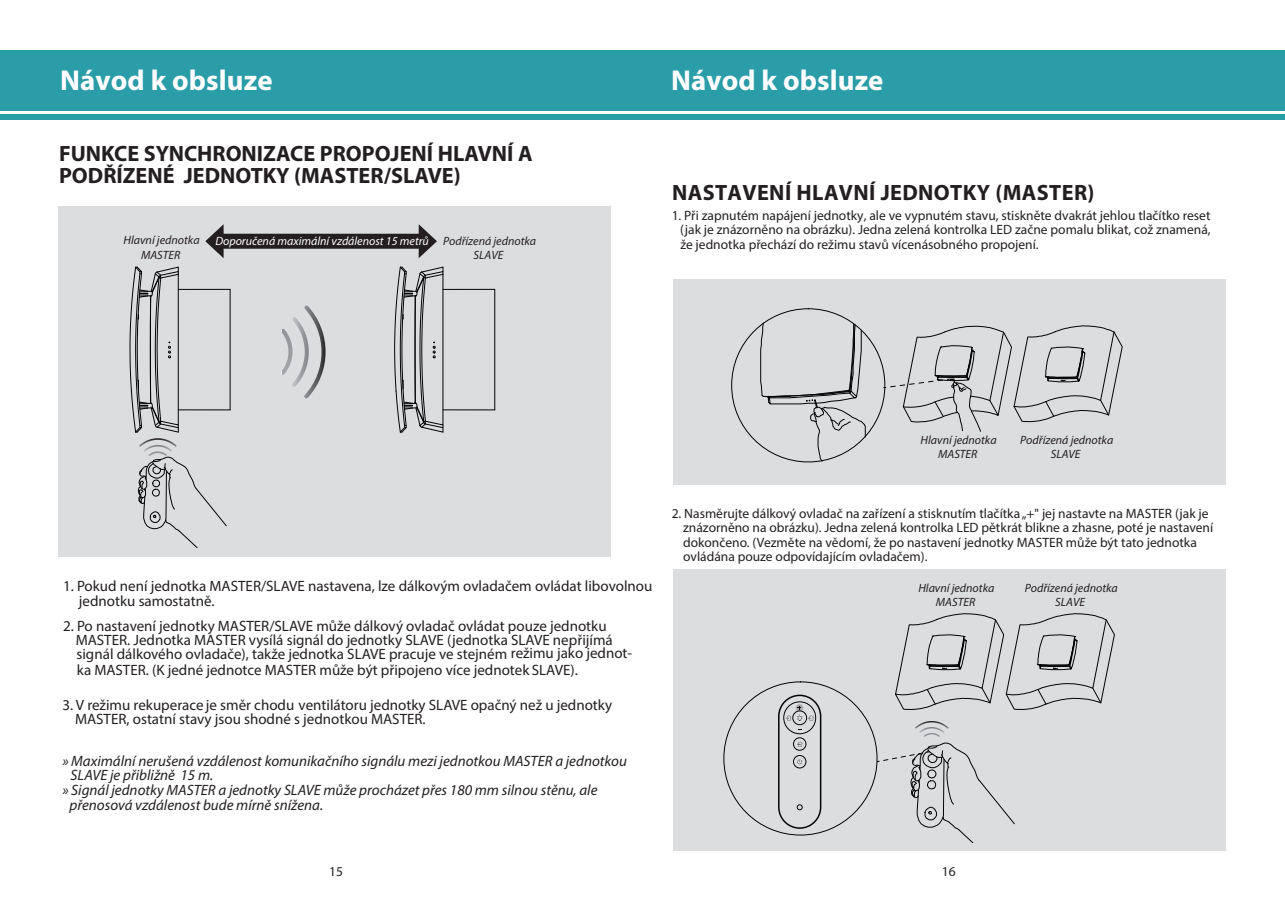
<style>
.page{position:relative;width:1285px;height:919px;background:#fff}
.page>*{position:absolute;margin:0;border:0;box-sizing:border-box;transform-origin:0 0}
.t1{font:700 28.8px "Myriad Pro";letter-spacing:.005em;color:#fff}
.t2{font:700 22.2px/21.6px "Myriad Pro";color:#231f20}
.t3{font:15px/14.4px "Myriad Pro";color:#231f20}
.t4{font:italic 15px/13.6px "Myriad Pro";color:#231f20}
.t5{font:13.5px/14.4px "Myriad Pro";color:#231f20;text-align:justify}
.t6{font:italic 12px/14.4px "Myriad Pro";color:#231f20;text-align:center}
.t7{font:italic 12px "Myriad Pro";color:#fff}
</style>
<div class="page">
<div style="left:642px;top:50px;width:642px;height:61px;background:#2b9da8"></div>
<div style="left:0;top:50px;width:642px;height:61px;background:#2b9da8"></div>
<div style="left:0;top:115px;width:642px;height:5px;background:#2b9da8"></div>
<div style="left:642px;top:115px;width:641px;height:5px;background:#2b9da8"></div>
<div style="left:672px;top:279px;width:553px;height:206px;background:#dcdddf"></div>
<div style="left:58px;top:207px;width:552px;height:350px;background:#dcdddf"></div>
<div style="left:672px;top:569px;width:553px;height:281px;background:#dcdddf"></div>
<svg style="left:883px;top:325px;width:239px;height:107px"></svg>
<svg style="left:760px;top:322px;width:105px;height:140px"></svg>
<svg style="left:895px;top:613px;width:219px;height:97px"></svg>
<div style="left:216px;top:234px;width:210px;height:15px;background:#231f20"></div>
<svg style="left:205px;top:225px;width:18px;height:33px"></svg>
<svg style="left:418px;top:224px;width:19px;height:34px"></svg>
<hr style="left:178px;top:289px;width:52px;height:1px;background:#030303">
<hr style="left:178px;top:409px;width:52px;height:1px;background:#030303">
<hr style="left:230px;top:289px;width:1px;height:121px;background:#030303">
<hr style="left:443px;top:289px;width:51px;height:1px;background:#030303">
<hr style="left:443px;top:409px;width:51px;height:1px;background:#030303">
<hr style="left:494px;top:289px;width:1px;height:121px;background:#030303">
<svg style="left:394px;top:266px;width:49px;height:167px"></svg>
<svg style="left:281px;top:305px;width:44px;height:93px"></svg>
<svg style="left:130px;top:266px;width:97px;height:282px"></svg>
<svg style="left:876px;top:721px;width:138px;height:121px"></svg>
<div style="left:777px;top:694px;width:44px;height:134px;border:2px solid #060303;border-radius:21px"></div>
<div style="left:783px;top:701px;width:32px;height:33px;border:1px solid #060303;border-radius:50%"></div>
<div style="left:792px;top:710px;width:14px;height:15px;border:1px solid #060303;border-radius:50%"></div>
<div style="left:793px;top:737px;width:13px;height:13px;border:1px solid #060303;border-radius:50%"></div>
<div style="left:793px;top:755px;width:13px;height:13px;border:1px solid #060303;border-radius:50%"></div>
<svg style="left:796px;top:804px;width:6px;height:6px"></svg>
<svg style="left:797px;top:741px;width:5px;height:5px"></svg>
<svg style="left:797px;top:759px;width:5px;height:5px"></svg>
<svg style="left:785px;top:705px;width:28px;height:16px"></svg>
<svg style="left:795px;top:703px;width:8px;height:8px"></svg>
<h1 class="t1" style="left:60px;top:62px;width:214px">Návod k obsluze</h1>
<h1 class="t1" style="left:671px;top:62px;width:214px">Návod k obsluze</h1>
<h2 class="t2" style="left:59px;top:142px;width:475px">FUNKCE SYNCHRONIZACE PROPOJENÍ HLAVNÍ A<br>PODŘÍZENÉ JEDNOTKY (MASTER/SLAVE)</h2>
<p class="t6" style="left:124px;top:233px;width:77px">Hlavní jednotka<br>MASTER</p>
<p class="t6" style="left:443px;top:233px;width:95px">Podřízená jednotka<br>SLAVE</p>
<p class="t7" style="left:215px;top:234px;width:215px">Doporučená maximální vzdálenost 15 metrů</p>
<h2 class="t2" style="left:672px;top:181px;width:424px">NASTAVENÍ HLAVNÍ JEDNOTKY (MASTER)</h2>
<p class="t5" style="left:680px;top:208px;width:532px;text-indent:-9px">1. Při zapnutém napájení jednotky, ale ve vypnutém stavu, stiskněte dvakrát jehlou tlačítko reset (jak je znázorněno na obrázku). Jedna zelená kontrolka LED začne pomalu blikat, což znamená, že jednotka přechází do režimu stavů vícenásobného propojení.</p>
<p class="t3" style="left:79px;top:578px;width:575px;text-indent:-16px">1. Pokud není jednotka MASTER/SLAVE nastavena, lze dálkovým ovladačem ovládat libovolnou jednotku samostatně.</p>
<p class="t3" style="left:76px;top:618px;width:558px;line-height:14px;text-indent:-13px">2. Po nastavení jednotky MASTER/SLAVE může dálkový ovladač ovládat pouze jednotku<br>MASTER. Jednotka MASTER vysílá signál do jednotky SLAVE (jednotka SLAVE nepřijímá signál dálkového ovladače), takže jednotka SLAVE pracuje ve stejném režimu jako jednot-</p>
<p class="t3" style="left:77px;top:662px;width:502px">ka MASTER. (K jedné jednotce MASTER může být připojeno více jednotek SLAVE).</p>
<p class="t3" style="left:75px;top:697px;width:538px;text-indent:-13px">3. V režimu rekuperace je směr chodu ventilátoru jednotky SLAVE opačný než u jednotky<br>MASTER, ostatní stavy jsou shodné s jednotkou MASTER.</p>
<p class="t4" style="left:71px;top:754px;width:557px;text-indent:-8px">» Maximální nerušená vzdálenost komunikačního signálu mezi jednotkou MASTER a jednotkou<br>SLAVE je přibližně 15 m.</p>
<p class="t4" style="left:70px;top:782px;width:529px;line-height:15.1px;text-indent:-7px">» Signál jednotky MASTER a jednotky SLAVE může procházet přes 180 mm silnou stěnu, ale přenosová vzdálenost bude mírně snížena.</p>
<p class="t6" style="left:920px;top:432px;width:77px">Hlavní jednotka<br>MASTER</p>
<p class="t6" style="left:1019px;top:432px;width:95px">Podřízená jednotka<br>SLAVE</p>
<p class="t5" style="left:683px;top:506px;width:531px;text-align:left;text-indent:-11px">2. Nasměrujte dálkový ovladač na zařízení a stisknutím tlačítka„+" jej nastavte na MASTER (jak je znázorněno na obrázku). Jedna zelená kontrolka LED pětkrát blikne a zhasne, poté je nastavení dokončeno. (Vezměte na vědomí, že po nastavení jednotky MASTER může být tato jednotka ovládána pouze odpovídajícím ovladačem).</p>
<p class="t6" style="left:918px;top:580px;width:77px">Hlavní jednotka<br>MASTER</p>
<p class="t6" style="left:1024px;top:580px;width:95px">Podřízená jednotka<br>SLAVE</p>
<p class="t5" style="left:329px;top:863px;width:15px">15</p>
<p class="t5" style="left:941px;top:863px;width:15px">16</p>
</div>
